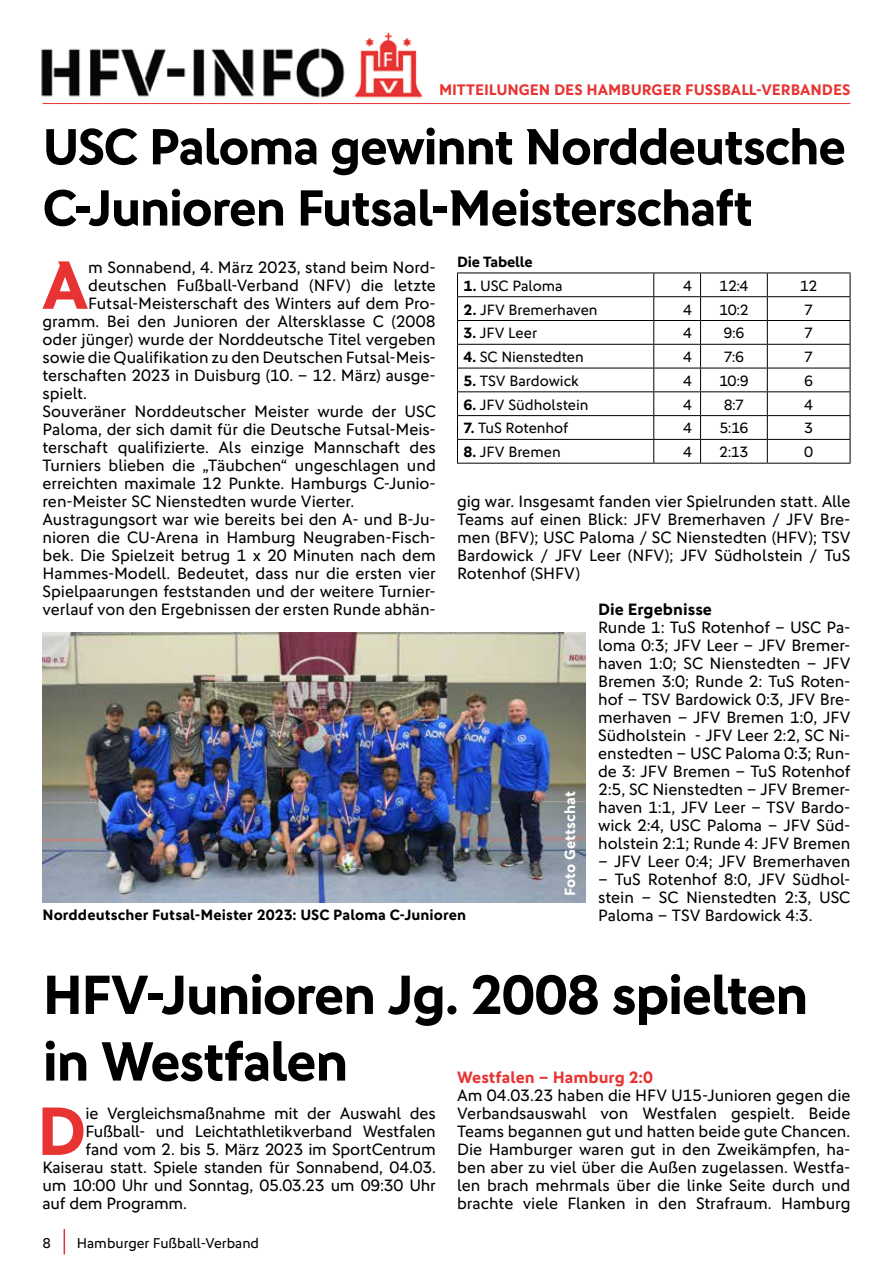
<style>
.page{position:relative;width:893px;height:1263px;background:#fff}
.page>*{position:absolute;margin:0;border:0;box-sizing:border-box;transform-origin:0 0}
.t1{font:700 68.7px "DFB Sans";color:#e73433}
.t2{font:700 55.5px/66.6px "DFB Sans";letter-spacing:-.03em;color:#000}
.t3{font:700 51px/61.2px "DFB Sans";letter-spacing:-.03em;color:#000}
.t4{font:16.5px/18px "DFB Sans";letter-spacing:-.005em;color:#000;text-align:justify}
.t5{font:700 16.5px "DFB Sans";color:#e73433}
.t6{font:700 16.5px "DFB Sans";letter-spacing:.005em;color:#000}
.t7{font:700 15.3px "DFB Sans";color:#e73433}
.t8{font:15px "DFB Sans";letter-spacing:-.005em;color:#000}
.t9{font:700 15px "DFB Sans";letter-spacing:.005em;color:#000}
.t10{font:700 15px "DFB Sans";color:#fff}
.t11{font:700 15px "DFB Sans";letter-spacing:-.015em;color:#000}
.t12{font:14.25px "DFB Sans";color:#000}
.s1{font-weight:700}
</style>
<div class="page">
<svg style="left:64px;top:1229px;width:1px;height:25px"></svg>
<img style="left:41px;top:32px;width:382px;height:66px">
<hr style="left:43px;top:103px;width:807px;height:1px;background:#e73433">
<hr style="left:457px;top:273px;width:197px;height:1px;background:#000">
<hr style="left:654px;top:273px;width:47px;height:1px;background:#000">
<hr style="left:701px;top:273px;width:66px;height:1px;background:#000">
<hr style="left:767px;top:273px;width:83px;height:1px;background:#000">
<hr style="left:457px;top:296px;width:197px;height:1px;background:#000">
<hr style="left:654px;top:296px;width:47px;height:1px;background:#000">
<hr style="left:701px;top:296px;width:66px;height:1px;background:#000">
<hr style="left:767px;top:296px;width:83px;height:1px;background:#000">
<hr style="left:457px;top:320px;width:197px;height:1px;background:#000">
<hr style="left:654px;top:320px;width:47px;height:1px;background:#000">
<hr style="left:701px;top:320px;width:66px;height:1px;background:#000">
<hr style="left:767px;top:320px;width:83px;height:1px;background:#000">
<hr style="left:457px;top:344px;width:197px;height:1px;background:#000">
<hr style="left:654px;top:344px;width:47px;height:1px;background:#000">
<hr style="left:701px;top:344px;width:66px;height:1px;background:#000">
<hr style="left:767px;top:344px;width:83px;height:1px;background:#000">
<hr style="left:457px;top:368px;width:197px;height:1px;background:#000">
<hr style="left:654px;top:368px;width:47px;height:1px;background:#000">
<hr style="left:701px;top:368px;width:66px;height:1px;background:#000">
<hr style="left:767px;top:368px;width:83px;height:1px;background:#000">
<hr style="left:457px;top:391px;width:197px;height:1px;background:#000">
<hr style="left:654px;top:391px;width:47px;height:1px;background:#000">
<hr style="left:701px;top:391px;width:66px;height:1px;background:#000">
<hr style="left:767px;top:391px;width:83px;height:1px;background:#000">
<hr style="left:457px;top:415px;width:197px;height:1px;background:#000">
<hr style="left:654px;top:415px;width:47px;height:1px;background:#000">
<hr style="left:701px;top:415px;width:66px;height:1px;background:#000">
<hr style="left:767px;top:415px;width:83px;height:1px;background:#000">
<hr style="left:457px;top:439px;width:197px;height:1px;background:#000">
<svg style="left:457px;top:273px;width:1px;height:190px"></svg>
<hr style="left:654px;top:439px;width:47px;height:1px;background:#000">
<svg style="left:653px;top:273px;width:1px;height:190px"></svg>
<hr style="left:701px;top:439px;width:66px;height:1px;background:#000">
<svg style="left:700px;top:273px;width:1px;height:190px"></svg>
<hr style="left:767px;top:439px;width:83px;height:1px;background:#000">
<svg style="left:767px;top:273px;width:1px;height:190px"></svg>
<svg style="left:850px;top:273px;width:1px;height:190px"></svg>
<hr style="left:457px;top:463px;width:197px;height:1px;background:#000">
<hr style="left:654px;top:463px;width:47px;height:1px;background:#000">
<hr style="left:701px;top:463px;width:66px;height:1px;background:#000">
<hr style="left:767px;top:463px;width:83px;height:1px;background:#000">
<img style="left:43px;top:633px;width:542px;height:270px">
<p class="t7" style="left:439px;top:80px;width:413px">MITTEILUNGEN DES HAMBURGER FUSSBALL-VERBANDES</p>
<h3 class="t3" style="left:43px;top:115px;width:805px">USC Paloma gewinnt Norddeutsche<br>C-Junioren Futsal-Meisterschaft</h3>
<h1 class="t1" style="left:42px;top:244px;width:48px">A</h1>
<p class="t4" style="left:88px;top:258px;width:349px">m Sonnabend, 4. März 2023, stand beim Nord-</p>
<p class="t11" style="left:457px;top:252px;width:77px">Die Tabelle</p>
<p class="t8" style="left:463px;top:277px;width:101px"><span class="s1">1.</span> USC Paloma</p>
<p class="t8" style="left:683px;top:277px;width:10px">4</p>
<p class="t8" style="left:719px;top:277px;width:31px">12:4</p>
<p class="t8" style="left:800px;top:277px;width:19px">12</p>
<p class="t8" style="left:463px;top:301px;width:136px"><span class="s1">2.</span> JFV Bremerhaven</p>
<p class="t8" style="left:683px;top:301px;width:10px">4</p>
<p class="t8" style="left:719px;top:301px;width:31px">10:2</p>
<p class="t8" style="left:804px;top:301px;width:10px">7</p>
<p class="t8" style="left:463px;top:324px;width:75px"><span class="s1">3.</span> JFV Leer</p>
<p class="t8" style="left:683px;top:324px;width:10px">4</p>
<p class="t8" style="left:723px;top:324px;width:22px">9:6</p>
<p class="t8" style="left:804px;top:324px;width:10px">7</p>
<p class="t8" style="left:463px;top:348px;width:122px"><span class="s1">4.</span> SC Nienstedten</p>
<p class="t8" style="left:683px;top:348px;width:10px">4</p>
<p class="t8" style="left:724px;top:348px;width:22px">7:6</p>
<p class="t8" style="left:804px;top:348px;width:10px">7</p>
<p class="t8" style="left:463px;top:372px;width:117px"><span class="s1">5.</span> TSV Bardowick</p>
<p class="t8" style="left:683px;top:372px;width:10px">4</p>
<p class="t8" style="left:719px;top:372px;width:31px">10:9</p>
<p class="t8" style="left:804px;top:372px;width:10px">6</p>
<p class="t8" style="left:463px;top:396px;width:127px"><span class="s1">6.</span> JFV Südholstein</p>
<p class="t8" style="left:683px;top:396px;width:10px">4</p>
<p class="t8" style="left:724px;top:396px;width:22px">8:7</p>
<p class="t8" style="left:804px;top:396px;width:10px">4</p>
<p class="t8" style="left:463px;top:420px;width:106px"><span class="s1">7.</span> TuS Rotenhof</p>
<p class="t8" style="left:683px;top:420px;width:10px">4</p>
<p class="t8" style="left:719px;top:420px;width:30px">5:16</p>
<p class="t8" style="left:804px;top:420px;width:10px">3</p>
<p class="t8" style="left:463px;top:443px;width:99px"><span class="s1">8.</span> JFV Bremen</p>
<p class="t8" style="left:683px;top:443px;width:10px">4</p>
<p class="t8" style="left:719px;top:443px;width:31px">2:13</p>
<p class="t8" style="left:804px;top:443px;width:10px">0</p>
<p class="t4" style="left:88px;top:276px;width:349px">deutschen Fußball-Verband (NFV) die letzte</p>
<p class="t4" style="left:88px;top:294px;width:349px">Futsal-Meisterschaft des Winters auf dem Pro-</p>
<p class="t4" style="left:43px;top:312px;width:395px">gramm. Bei den Junioren der Altersklasse C (2008</p>
<p class="t4" style="left:43px;top:330px;width:395px">oder jünger) wurde der Norddeutsche Titel vergeben</p>
<p class="t4" style="left:43px;top:348px;width:395px">sowie die Qualifikation zu den Deutschen Futsal-Meis-</p>
<p class="t4" style="left:43px;top:366px;width:395px">terschaften 2023 in Duisburg (10. – 12. März) ausge-</p>
<p class="t4" style="left:43px;top:384px;width:46px">spielt.</p>
<p class="t4" style="left:43px;top:402px;width:395px">Souveräner Norddeutscher Meister wurde der USC</p>
<p class="t4" style="left:43px;top:420px;width:395px">Paloma, der sich damit für die Deutsche Futsal-Meis-</p>
<p class="t4" style="left:43px;top:438px;width:395px">terschaft qualifizierte. Als einzige Mannschaft des</p>
<p class="t4" style="left:43px;top:456px;width:395px">Turniers blieben die „Täubchen“ ungeschlagen und</p>
<p class="t4" style="left:43px;top:474px;width:395px">erreichten maximale 12 Punkte. Hamburgs C-Junio-</p>
<p class="t4" style="left:43px;top:492px;width:313px">ren-Meister SC Nienstedten wurde Vierter.</p>
<p class="t4" style="left:43px;top:510px;width:395px">Austragungsort war wie bereits bei den A- und B-Ju-</p>
<p class="t4" style="left:43px;top:528px;width:395px">nioren die CU-Arena in Hamburg Neugraben-Fisch-</p>
<p class="t4" style="left:43px;top:546px;width:395px">bek. Die Spielzeit betrug 1 x 20 Minuten nach dem</p>
<p class="t4" style="left:43px;top:564px;width:395px">Hammes-Modell. Bedeutet, dass nur die ersten vier</p>
<p class="t4" style="left:43px;top:582px;width:395px">Spielpaarungen feststanden und der weitere Turnier-</p>
<p class="t4" style="left:43px;top:600px;width:395px">verlauf von den Ergebnissen der ersten Runde abhän-</p>
<p class="t4" style="left:457px;top:492px;width:395px">gig war. Insgesamt fanden vier Spielrunden statt. Alle Teams auf einen Blick: JFV Bremerhaven / JFV Bre&shy;men (BFV); USC Paloma / SC Nienstedten (HFV); TSV Bardowick / JFV Leer (NFV); JFV Südholstein / TuS Rotenhof (SHFV)</p>
<p class="t6" style="left:598px;top:599px;width:115px">Die Ergebnisse</p>
<p class="t4" style="left:598px;top:618px;width:254px">Runde 1: TuS Rotenhof – USC Pa&shy;loma 0:3; JFV Leer – JFV Bremer&shy;haven 1:0; SC Nienstedten – JFV Bremen 3:0; Runde 2: TuS Roten&shy;hof – TSV Bardowick 0:3, JFV Bre&shy;merhaven – JFV Bremen 1:0, JFV Südholstein - JFV Leer 2:2, SC Ni&shy;enstedten – USC Paloma 0:3; Run&shy;de 3: JFV Bremen – TuS Rotenhof 2:5, SC Nienstedten – JFV Bremer&shy;haven 1:1, JFV Leer – TSV Bardo&shy;wick 2:4, USC Paloma – JFV Süd&shy;holstein 2:1; Runde 4: JFV Bremen</p>
<p class="t4" style="left:598px;top:852px;width:254px">– JFV Leer 0:4; JFV Bremerhaven</p>
<p class="t4" style="left:598px;top:870px;width:254px">– TuS Rotenhof 8:0, JFV Südhol&shy;stein – SC Nienstedten 2:3, USC Paloma – TSV Bardowick 4:3.</p>
<p class="t10" style="left:561px;top:896px;width:106px;rotate:-90deg">Foto Gettschat</p>
<p class="t9" style="left:43px;top:906px;width:425px">Norddeutscher Futsal-Meister 2023: USC Paloma C-Junioren</p>
<h2 class="t2" style="left:43px;top:960px;width:767px">HFV-Junioren Jg. 2008 spielten in Westfalen</h2>
<h1 class="t1" style="left:37px;top:1090px;width:51px">D</h1>
<p class="t4" style="left:86px;top:1104px;width:352px">ie Vergleichsmaßnahme mit der Auswahl des</p>
<p class="t5" style="left:457px;top:1067px;width:198px">Westfalen – Hamburg 2:0</p>
<p class="t4" style="left:457px;top:1086px;width:395px">Am 04.03.23 haben die HFV U15-Junioren gegen die Verbandsauswahl von Westfalen gespielt. Beide Teams begannen gut und hatten beide gute Chancen.<br>Die Hamburger waren gut in den Zweikämpfen, ha&shy;ben aber zu viel über die Außen zugelassen. Westfa&shy;len brach mehrmals über die linke Seite durch und brachte viele Flanken in den Strafraum. Hamburg</p>
<p class="t4" style="left:86px;top:1122px;width:352px">Fußball- und Leichtathletikverband Westfalen</p>
<p class="t4" style="left:86px;top:1140px;width:352px">fand vom 2. bis 5. März 2023 im SportCentrum</p>
<p class="t4" style="left:43px;top:1158px;width:395px">Kaiserau statt. Spiele standen für Sonnabend, 04.03.</p>
<p class="t4" style="left:43px;top:1176px;width:395px">um 10:00 Uhr und Sonntag, 05.03.23 um 09:30 Uhr</p>
<p class="t4" style="left:43px;top:1194px;width:146px">auf dem Programm.</p>
<p class="t12" style="left:43px;top:1235px;width:10px">8</p>
<p class="t12" style="left:77px;top:1235px;width:184px">Hamburger Fußball-Verband</p>
</div>
